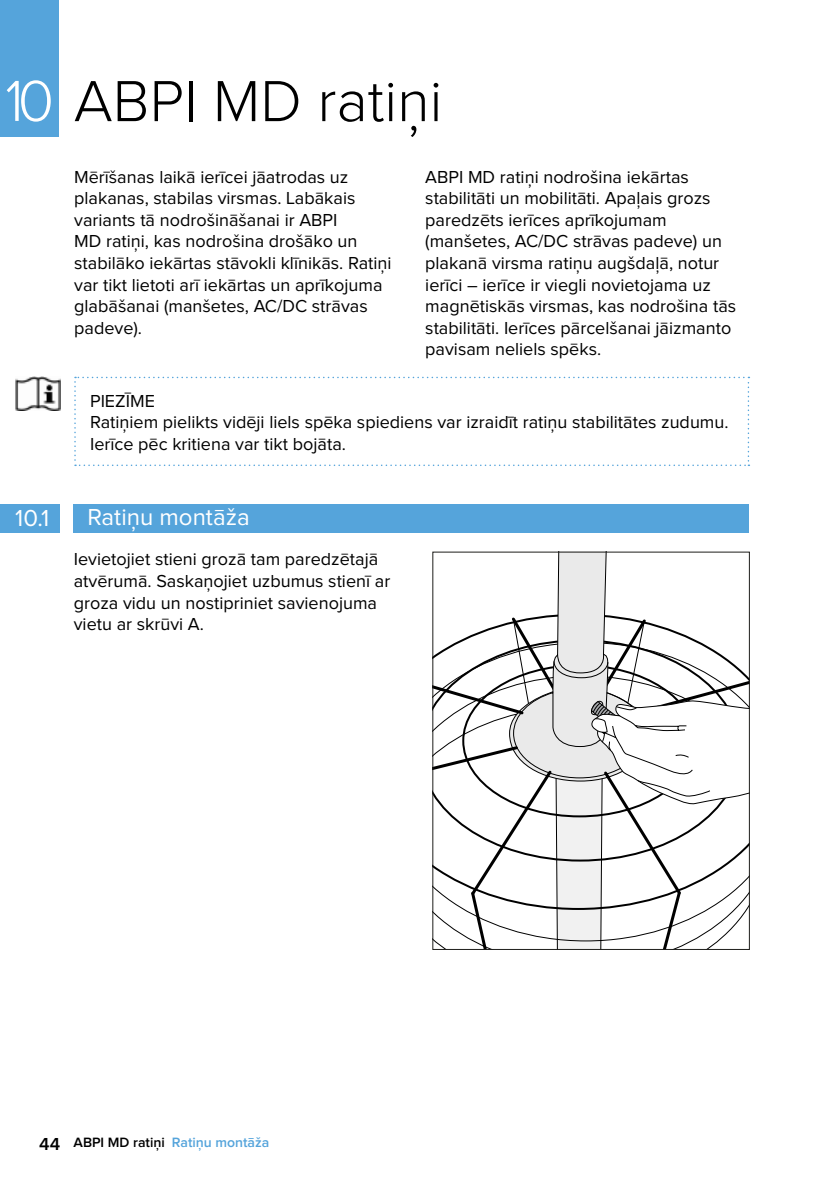
<style>
.page{position:relative;width:840px;height:1191px;background:#fff}
.page>*{position:absolute;margin:0;border:0;box-sizing:border-box;transform-origin:0 0}
.t1{font:300 60px "Proxima Nova";color:#000}
.t2{font:24px "Proxima Nova";color:#fff}
.t3{font:18px/21.6px "Proxima Nova";color:#000}
.t4{font:600 14px "Proxima Nova";color:#55a4db}
.s1{color:#fff}
.s2{font-size:18px;color:#000}
.s3{color:#000}
</style>
<div class="page">
<svg style="left:434px;top:642px;width:74px;height:306px"></svg>
<svg style="left:434px;top:674px;width:74px;height:223px"></svg>
<svg style="left:508px;top:554px;width:239px;height:394px"></svg>
<div style="left:0;top:0;width:59px;height:136px;background:#55a4db"></div>
<img style="left:16px;top:377px;width:45px;height:33px">
<svg style="left:74px;top:377px;width:675px;height:89px"></svg>
<div style="left:74px;top:504px;width:674px;height:28px;background:#55a4db"></div>
<div style="left:0;top:504px;width:60px;height:28px;background:#55a4db"></div>
<h1 class="t1" style="left:5px;top:74px;width:438px"><span class="s1">10</span> ABPI MD ratiņi</h1>
<p class="t3" style="left:74px;top:166px;width:318px">Mērīšanas laikā ierīcei jāatrodas uz plakanas, stabilas virsmas. Labākais variants tā nodrošināšanai ir ABPI<br>MD ratiņi, kas nodrošina drošāko un stabilāko iekārtas stāvokli klīnikās. Ratiņi var tikt lietoti arī iekārtas un aprīkojuma glabāšanai (manšetes, AC/DC strāvas padeve).</p>
<p class="t3" style="left:425px;top:166px;width:312px">ABPI MD ratiņi nodrošina iekārtas stabilitāti un mobilitāti. Apaļais grozs paredzēts ierīces aprīkojumam (manšetes, AC/DC strāvas padeve) un plakanā virsma ratiņu augšdaļā, notur ierīci – ierīce ir viegli novietojama uz magnētiskās virsmas, kas nodrošina tās stabilitāti. Ierīces pārcelšanai jāizmanto pavisam neliels spēks.</p>
<p class="t3" style="left:90px;top:390px;width:639px">PIEZĪME<br>Ratiņiem pielikts vidēji liels spēka spiediens var izraidīt ratiņu stabilitātes zudumu.<br>Ierīce pēc kritiena var tikt bojāta.</p>
<h2 class="t2" style="left:15px;top:507px;width:35px">10.1</h2>
<h2 class="t2" style="left:87px;top:506px;width:164px">Ratiņu montāža</h2>
<p class="t3" style="left:74px;top:549px;width:318px">Ievietojiet stieni grozā tam paredzētajā atvērumā. Saskaņojiet uzbumus stienī ar groza vidu un nostipriniet savienojuma vietu ar skrūvi A.</p>
<p class="t4" style="left:39px;top:1135px;width:231px"><span class="s2">44</span> <span class="s3">ABPI MD ratiņi</span> Ratiņu montāža</p>
</div>
